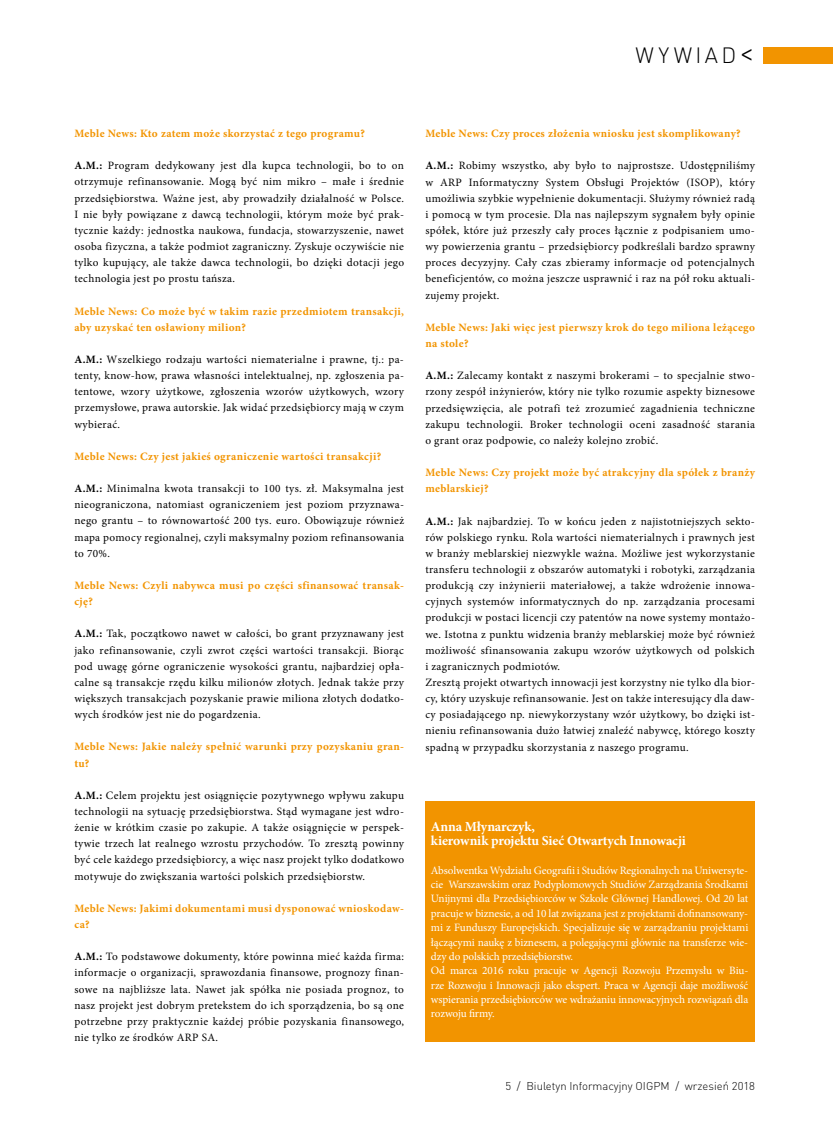
<style>
.page{position:relative;width:833px;height:1134px;background:#fff}
.page>*{position:absolute;margin:0;border:0;box-sizing:border-box;transform-origin:0 0}
.t1{font:300 21.88px "DINCE";letter-spacing:.155em;color:#000}
.t2{font:700 13.75px/14.4px "Minion Pro";letter-spacing:-.01em;color:#fff}
.t3{font:11.25px/16.1px "Minion Pro";letter-spacing:.03em;color:#000;text-align:justify}
.t4{font:11.25px/14.4px "Minion Pro";letter-spacing:-.02em;color:#fff}
.t5{font:700 11.25px/16.1px "Minion Pro";letter-spacing:.03em;color:#f29400}
.t6{font:300 11.25px "DINCE";color:#000}
.s1{font-size:31.25px}
.s2{font-weight:700}
</style>
<div class="page">
<div style="left:764px;top:47px;width:69px;height:16px;background:#f29400"></div>
<div style="left:425px;top:802px;width:330px;height:240px;background:#f29400"></div>
<h1 class="t1" style="left:635px;top:42px;width:121px">WYWIAD<span class="s1">&lt;</span></h1>
<p class="t5" style="left:74px;top:126px;width:292px">Meble News: Kto zatem może skorzystać z tego programu?</p>
<p class="t3" style="left:74px;top:159px;width:331px"><span class="s2">A.M.:</span> Program dedykowany jest dla kupca technologii, bo to on otrzymuje refinansowanie. Mogą być nim mikro – małe i średnie przedsiębiorstwa. Ważne jest, aby prowadziły działalność w Polsce.<br>I nie były powiązane z dawcą technologii, którym może być prak&shy;tycznie każdy: jednostka naukowa, fundacja, stowarzyszenie, nawet osoba fizyczna, a także podmiot zagraniczny. Zyskuje oczywiście nie tylko kupujący, ale także dawca technologii, bo dzięki dotacji jego technologia jest po prostu tańsza.</p>
<p class="t5" style="left:74px;top:304px;width:331px">Meble News: Co może być w takim razie przedmiotem transakcji, aby uzyskać ten osławiony milion?</p>
<p class="t3" style="left:74px;top:352px;width:331px"><span class="s2">A.M.:</span> Wszelkiego rodzaju wartości niematerialne i prawne, tj.: pa&shy;tenty, know-how, prawa własności intelektualnej, np. zgłoszenia pa&shy;tentowe, wzory użytkowe, zgłoszenia wzorów użytkowych, wzory przemysłowe, prawa autorskie. Jak widać przedsiębiorcy mają w czym wybierać.</p>
<p class="t5" style="left:74px;top:449px;width:308px">Meble News: Czy jest jakieś ograniczenie wartości transakcji?</p>
<p class="t3" style="left:74px;top:481px;width:331px"><span class="s2">A.M.:</span> Minimalna kwota transakcji to 100 tys. zł. Maksymalna jest nieograniczona, natomiast ograniczeniem jest poziom przyznawa&shy;nego grantu – to równowartość 200 tys. euro. Obowiązuje również mapa pomocy regionalnej, czyli maksymalny poziom refinansowania to 70%.</p>
<p class="t5" style="left:74px;top:578px;width:331px">Meble News: Czyli nabywca musi po części sfinansować transak&shy;cję?</p>
<p class="t3" style="left:74px;top:627px;width:331px"><span class="s2">A.M.:</span> Tak, początkowo nawet w całości, bo grant przyznawany jest jako refinansowanie, czyli zwrot części wartości transakcji. Biorąc pod uwagę górne ograniczenie wysokości grantu, najbardziej opła&shy;calne są transakcje rzędu kilku milionów złotych. Jednak także przy większych transakcjach pozyskanie prawie miliona złotych dodatko&shy;wych środków jest nie do pogardzenia.</p>
<p class="t5" style="left:74px;top:740px;width:331px">Meble News: Jakie należy spełnić warunki przy pozyskaniu gran&shy;tu?</p>
<p class="t3" style="left:74px;top:788px;width:331px"><span class="s2">A.M.:</span> Celem projektu jest osiągnięcie pozytywnego wpływu zakupu technologii na sytuację przedsiębiorstwa. Stąd wymagane jest wdro&shy;żenie w krótkim czasie po zakupie. A także osiągnięcie w perspek&shy;tywie trzech lat realnego wzrostu przychodów. To zresztą powinny być cele każdego przedsiębiorcy, a więc nasz projekt tylko dodatkowo motywuje do zwiększania wartości polskich przedsiębiorstw.</p>
<p class="t5" style="left:74px;top:901px;width:331px">Meble News: Jakimi dokumentami musi dysponować wnioskodaw&shy;ca?</p>
<p class="t3" style="left:74px;top:949px;width:331px"><span class="s2">A.M.:</span> To podstawowe dokumenty, które powinna mieć każda firma: informacje o organizacji, sprawozdania finansowe, prognozy finan&shy;sowe na najbliższe lata. Nawet jak spółka nie posiada prognoz, to nasz projekt jest dobrym pretekstem do ich sporządzenia, bo są one potrzebne przy praktycznie każdej próbie pozyskania finansowego, nie tylko ze środków ARP SA.</p>
<p class="t5" style="left:425px;top:126px;width:317px">Meble News: Czy proces złożenia wniosku jest skomplikowany?</p>
<p class="t3" style="left:425px;top:159px;width:331px"><span class="s2">A.M.:</span> Robimy wszystko, aby było to najprostsze. Udostępniliśmy w ARP Informatyczny System Obsługi Projektów (ISOP), który umożliwia szybkie wypełnienie dokumentacji. Służymy również radą i pomocą w tym procesie. Dla nas najlepszym sygnałem były opinie spółek, które już przeszły cały proces łącznie z podpisaniem umo&shy;wy powierzenia grantu – przedsiębiorcy podkreślali bardzo sprawny proces decyzyjny. Cały czas zbieramy informacje od potencjalnych beneficjentów, co można jeszcze usprawnić i raz na pół roku aktuali&shy;zujemy projekt.</p>
<p class="t5" style="left:425px;top:320px;width:331px">Meble News: Jaki więc jest pierwszy krok do tego miliona leżącego na stole?</p>
<p class="t3" style="left:425px;top:369px;width:331px"><span class="s2">A.M.:</span> Zalecamy kontakt z naszymi brokerami – to specjalnie stwo&shy;rzony zespół inżynierów, który nie tylko rozumie aspekty biznesowe przedsięwzięcia, ale potrafi też zrozumieć zagadnienia techniczne zakupu technologii. Broker technologii oceni zasadność starania o grant oraz podpowie, co należy kolejno zrobić.</p>
<p class="t5" style="left:425px;top:465px;width:331px">Meble News: Czy projekt może być atrakcyjny dla spółek z branży meblarskiej?</p>
<p class="t3" style="left:425px;top:514px;width:331px;text-align:left"><span class="s2">A.M.:</span> Jak najbardziej. To w końcu jeden z najistotniejszych sekto&shy;rów polskiego rynku. Rola wartości niematerialnych i prawnych jest w branży meblarskiej niezwykle ważna. Możliwe jest wykorzystanie transferu technologii z obszarów automatyki i robotyki, zarządzania produkcją czy inżynierii materiałowej, a także wdrożenie innowa&shy;cyjnych systemów informatycznych do np. zarządzania procesami produkcji w postaci licencji czy patentów na nowe systemy montażo&shy;we. Istotna z punktu widzenia branży meblarskiej może być również możliwość sfinansowania zakupu wzorów użytkowych od polskich i zagranicznych podmiotów.<br>Zresztą projekt otwartych innowacji jest korzystny nie tylko dla bior&shy;cy, który uzyskuje refinansowanie. Jest on także interesujący dla daw&shy;cy posiadającego np. niewykorzystany wzór użytkowy, bo dzięki ist&shy;nieniu refinansowania dużo łatwiej znaleźć nabywcę, którego koszty spadną w przypadku skorzystania z naszego programu.</p>
<p class="t2" style="left:431px;top:820px;width:256px">Anna Młynarczyk,<br>kierownik projektu Sieć Otwartych Innowacji</p>
<p class="t4" style="left:431px;top:864px;width:319px">Absolwentka Wydziału Geografii i Studiów Regionalnych na Uniwersyte&shy;cie Warszawskim oraz Podyplomowych Studiów Zarządzania Środkami Unijnymi dla Przedsiębiorców w Szkole Głównej Handlowej. Od 20 lat pracuje w biznesie, a od 10 lat związana jest z projektami dofinansowany&shy;mi z Funduszy Europejskich. Specjalizuje się w zarządzaniu projektami łączącymi naukę z biznesem, a polegającymi głównie na transferze wie&shy;dzy do polskich przedsiębiorstw.<br>Od marca 2016 roku pracuje w Agencji Rozwoju Przemysłu w Biu&shy;rze Rozwoju i Innowacji jako ekspert. Praca w Agencji daje możliwość wspierania przedsiębiorców we wdrażaniu innowacyjnych rozwiązań dla rozwoju firmy.</p>
<p class="t6" style="left:505px;top:1082px;width:251px">5 / Biuletyn Informacyjny OIGPM / wrzesień 2018</p>
</div>
